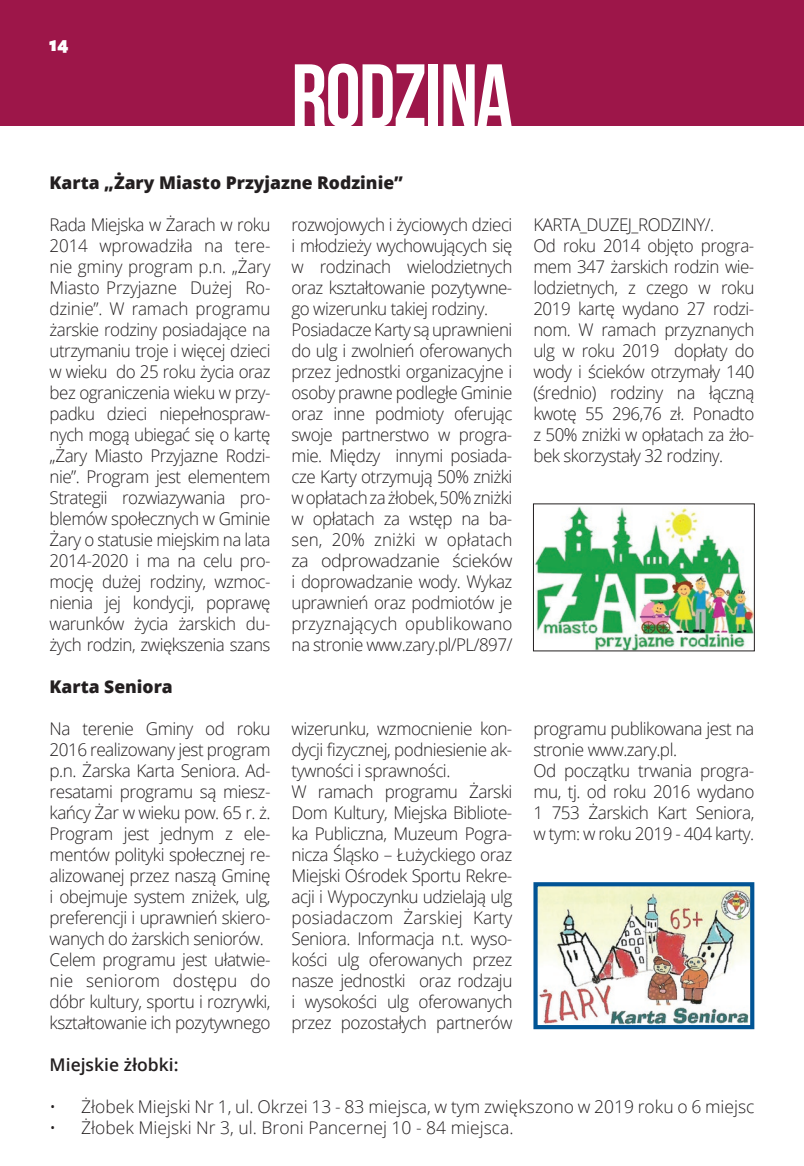
<style>
.page{position:relative;width:804px;height:1166px;background:#fff}
.page>*{position:absolute;margin:0;border:0;box-sizing:border-box;transform-origin:0 0}
.t1{font:89.25px "Bebas Neue";letter-spacing:-.02em;color:#fff}
.t2{font:900 21px "Alegreya Sans";color:#fff}
.t3{font:300 17.5px/21px "Open Sans";letter-spacing:-.03em;color:#231f20}
.t4{font:300 17.5px "Open Sans";color:#231f20}
.t5{font:800 17.5px "Open Sans";color:#231f20}
.t6{font:600 17.5px "Open Sans";color:#231f20}
</style>
<div class="page">
<div style="left:0;top:0;width:804px;height:126px;background:#9d1649"></div>
<img style="left:535px;top:507px;width:217px;height:142px">
<img style="left:538px;top:887px;width:211px;height:137px">
<div style="left:533px;top:882px;width:221px;height:147px;border:4px solid #015495"></div>
<p class="t2" style="left:50px;top:28px;width:21px">14</p>
<h1 class="t1" style="left:291px;top:47px;width:223px">RODZINA</h1>
<p class="t5" style="left:50px;top:169px;width:355px">Karta „Żary Miasto Przyjazne Rodzinie”</p>
<p class="t3" style="left:50px;top:214px;width:222px;text-align:justify">Rada Miejska w Żarach w roku 2014 wprowadziła na tere&shy;nie gminy program p.n. „Żary Miasto Przyjazne Dużej Ro&shy;dzinie”. W ramach programu żarskie rodziny posiadające na utrzymaniu troje i więcej dzieci w wieku do 25 roku życia oraz bez ograniczenia wieku w przy&shy;padku dzieci niepełnospraw&shy;nych mogą ubiegać się o kartę „Żary Miasto Przyjazne Rodzi&shy;nie”. Program jest elementem Strategii rozwiazywania pro&shy;blemów społecznych w Gminie Żary o statusie miejskim na lata 2014-2020 i ma na celu pro&shy;mocję dużej rodziny, wzmoc&shy;nienia jej kondycji, poprawę warunków życia żarskich du&shy;żych rodzin, zwiększenia szans</p>
<p class="t3" style="left:291px;top:214px;width:222px">rozwojowych i życiowych dzieci i młodzieży wychowujących się w rodzinach wielodzietnych oraz kształtowanie pozytywne&shy;go wizerunku takiej rodziny.<br>Posiadacze Karty są uprawnieni do ulg i zwolnień oferowanych przez jednostki organizacyjne i osoby prawne podległe Gminie oraz inne podmioty oferując swoje partnerstwo w progra&shy;mie. Między innymi posiada&shy;cze Karty otrzymują 50% zniżki w opłatach za żłobek, 50% zniżki w opłatach za wstęp na ba&shy;sen, 20% zniżki w opłatach za odprowadzanie ścieków i doprowadzanie wody. Wykaz uprawnień oraz podmiotów je przyznających opublikowano na stronie www.zary.pl/PL/897/</p>
<p class="t3" style="left:533px;top:214px;width:222px">KARTA_DUZEJ_RODZINY/.<br>Od roku 2014 objęto progra&shy;mem 347 żarskich rodzin wie&shy;lodzietnych, z czego w roku<br>2019 kartę wydano 27 rodzi&shy;nom. W ramach przyznanych ulg w roku 2019 dopłaty do wody i ścieków otrzymały 140 (średnio) rodziny na łączną kwotę 55 296,76 zł. Ponadto z 50% zniżki w opłatach za żło&shy;bek skorzystały 32 rodziny.</p>
<p class="t5" style="left:50px;top:673px;width:125px">Karta Seniora</p>
<p class="t3" style="left:50px;top:718px;width:222px">Na terenie Gminy od roku<br>2016 realizowany jest program p.n. Żarska Karta Seniora. Ad&shy;resatami programu są miesz&shy;kańcy Żar w wieku pow. 65 r. ż.<br>Program jest jednym z ele&shy;mentów polityki społecznej re&shy;alizowanej przez naszą Gminę i obejmuje system zniżek, ulg, preferencji i uprawnień skiero&shy;wanych do żarskich seniorów.<br>Celem programu jest ułatwie&shy;nie seniorom dostępu do dóbr kultury, sportu i rozrywki, kształtowanie ich pozytywnego</p>
<p class="t3" style="left:291px;top:718px;width:222px">wizerunku, wzmocnienie kon&shy;dycji fizycznej, podniesienie ak&shy;tywności i sprawności.<br>W ramach programu Żarski<br>Dom Kultury, Miejska Bibliote&shy;ka Publiczna, Muzeum Pogra&shy;nicza Śląsko – Łużyckiego oraz<br>Miejski Ośrodek Sportu Rekre&shy;acji i Wypoczynku udzielają ulg posiadaczom Żarskiej Karty<br>Seniora. Informacja n.t. wyso&shy;kości ulg oferowanych przez nasze jednostki oraz rodzaju i wysokości ulg oferowanych przez pozostałych partnerów</p>
<p class="t3" style="left:533px;top:718px;width:222px">programu publikowana jest na stronie www.zary.pl.<br>Od początku trwania progra&shy;mu, tj. od roku 2016 wydano<br>1 753 Żarskich Kart Seniora, w tym: w roku 2019 - 404 karty.</p>
<p class="t6" style="left:50px;top:1053px;width:130px">Miejskie żłobki:</p>
<p class="t4" style="left:50px;top:1095px;width:706px">• Żłobek Miejski Nr 1, ul. Okrzei 13 - 83 miejsca, w tym zwiększono w 2019 roku o 6 miejsc</p>
<p class="t4" style="left:50px;top:1116px;width:465px">• Żłobek Miejski Nr 3, ul. Broni Pancernej 10 - 84 miejsca.</p>
</div>
